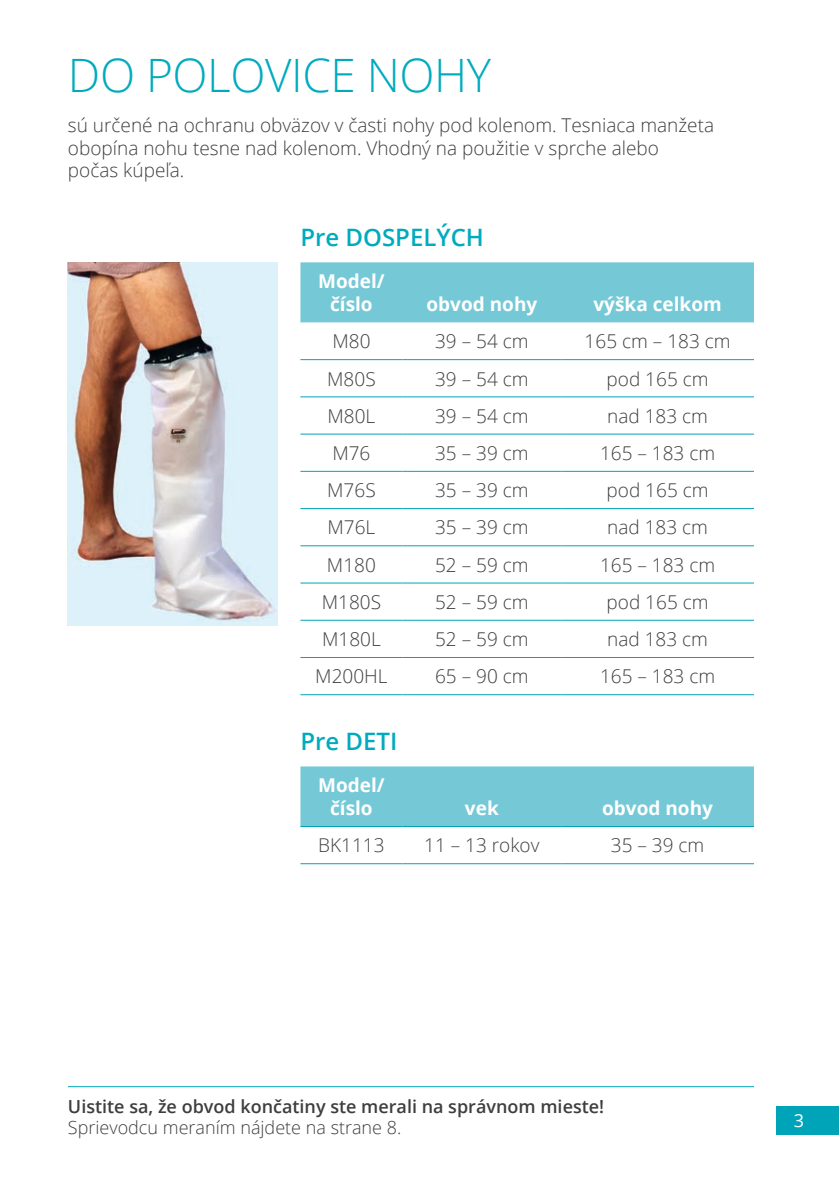
<style>
.page{position:relative;width:839px;height:1191px;background:#fff}
.page>*{position:absolute;margin:0;border:0;box-sizing:border-box;transform-origin:0 0}
.t1{font:300 46px "Open Sans";letter-spacing:-.01em;color:#00abbe}
.t2{font:600 24px "Open Sans";color:#00abbe}
.t3{font:300 19px/22.8px "Open Sans";color:#3e3e3f}
.t4{font:700 19px/22.8px "Open Sans";color:#fff;text-align:center}
.t5{font:600 18px "Open Sans";color:#3e3e3f}
.t6{font:300 18px "Open Sans";color:#3e3e3f}
.t7{font:18px "Open Sans";color:#fff}
</style>
<div class="page">
<hr style="left:68px;top:1086px;width:686px;height:1px;background:#00a4b8">
<img style="left:68px;top:262px;width:210px;height:364px">
<div style="left:300px;top:262px;width:454px;height:60px;background:#75c9d6"></div>
<hr style="left:300px;top:359px;width:102px;height:1px;background:#00a4b8">
<hr style="left:402px;top:359px;width:159px;height:1px;background:#00a4b8">
<hr style="left:561px;top:359px;width:193px;height:1px;background:#00a4b8">
<hr style="left:300px;top:396px;width:102px;height:1px;background:#00a4b8">
<hr style="left:402px;top:396px;width:159px;height:1px;background:#00a4b8">
<hr style="left:561px;top:396px;width:193px;height:1px;background:#00a4b8">
<hr style="left:300px;top:434px;width:102px;height:1px;background:#00a4b8">
<hr style="left:402px;top:434px;width:159px;height:1px;background:#00a4b8">
<hr style="left:561px;top:434px;width:193px;height:1px;background:#00a4b8">
<hr style="left:300px;top:471px;width:102px;height:1px;background:#00a4b8">
<hr style="left:402px;top:471px;width:159px;height:1px;background:#00a4b8">
<hr style="left:561px;top:471px;width:193px;height:1px;background:#00a4b8">
<hr style="left:300px;top:508px;width:102px;height:1px;background:#00a4b8">
<hr style="left:402px;top:508px;width:159px;height:1px;background:#00a4b8">
<hr style="left:561px;top:508px;width:193px;height:1px;background:#00a4b8">
<hr style="left:300px;top:545px;width:102px;height:1px;background:#00a4b8">
<hr style="left:402px;top:545px;width:159px;height:1px;background:#00a4b8">
<hr style="left:561px;top:545px;width:193px;height:1px;background:#00a4b8">
<hr style="left:300px;top:582px;width:102px;height:1px;background:#00a4b8">
<hr style="left:402px;top:582px;width:159px;height:1px;background:#00a4b8">
<hr style="left:561px;top:582px;width:193px;height:1px;background:#00a4b8">
<hr style="left:300px;top:620px;width:102px;height:1px;background:#00a4b8">
<hr style="left:402px;top:620px;width:159px;height:1px;background:#00a4b8">
<hr style="left:561px;top:620px;width:193px;height:1px;background:#00a4b8">
<hr style="left:300px;top:657px;width:102px;height:1px;background:#00a4b8">
<hr style="left:402px;top:657px;width:159px;height:1px;background:#00a4b8">
<hr style="left:561px;top:657px;width:193px;height:1px;background:#00a4b8">
<hr style="left:300px;top:694px;width:102px;height:1px;background:#00a4b8">
<hr style="left:402px;top:694px;width:159px;height:1px;background:#00a4b8">
<hr style="left:561px;top:694px;width:193px;height:1px;background:#00a4b8">
<div style="left:300px;top:766px;width:454px;height:60px;background:#75c9d6"></div>
<hr style="left:300px;top:826px;width:102px;height:1px;background:#00a4b8">
<hr style="left:402px;top:826px;width:159px;height:1px;background:#00a4b8">
<hr style="left:561px;top:826px;width:193px;height:1px;background:#00a4b8">
<hr style="left:300px;top:863px;width:102px;height:1px;background:#00a4b8">
<hr style="left:402px;top:863px;width:159px;height:1px;background:#00a4b8">
<hr style="left:561px;top:863px;width:193px;height:1px;background:#00a4b8">
<div style="left:777px;top:1105px;width:62px;height:29px;background:#00a4b8"></div>
<h1 class="t1" style="left:68px;top:44px;width:425px">DO POLOVICE NOHY</h1>
<p class="t3" style="left:68px;top:113px;width:648px">sú určené na ochranu obväzov v časti nohy pod kolenom. Tesniaca manžeta obopína nohu tesne nad kolenom. Vhodný na použitie v sprche alebo počas kúpeľa.</p>
<p class="t2" style="left:300px;top:221px;width:185px">Pre DOSPELÝCH</p>
<p class="t4" style="left:318px;top:269px;width:68px">Model/ číslo</p>
<p class="t4" style="left:426px;top:292px;width:112px">obvod nohy</p>
<p class="t4" style="left:593px;top:292px;width:130px">výška celkom</p>
<p class="t3" style="left:332px;top:329px;width:40px">M80</p>
<p class="t3" style="left:435px;top:329px;width:95px">39 – 54 cm</p>
<p class="t3" style="left:585px;top:329px;width:147px">165 cm – 183 cm</p>
<p class="t3" style="left:327px;top:367px;width:50px">M80S</p>
<p class="t3" style="left:435px;top:367px;width:95px">39 – 54 cm</p>
<p class="t3" style="left:607px;top:367px;width:103px">pod 165 cm</p>
<p class="t3" style="left:328px;top:404px;width:49px">M80L</p>
<p class="t3" style="left:435px;top:404px;width:95px">39 – 54 cm</p>
<p class="t3" style="left:607px;top:404px;width:102px">nad 183 cm</p>
<p class="t3" style="left:332px;top:441px;width:40px">M76</p>
<p class="t3" style="left:435px;top:441px;width:95px">35 – 39 cm</p>
<p class="t3" style="left:600px;top:441px;width:117px">165 – 183 cm</p>
<p class="t3" style="left:327px;top:478px;width:50px">M76S</p>
<p class="t3" style="left:435px;top:478px;width:95px">35 – 39 cm</p>
<p class="t3" style="left:607px;top:478px;width:103px">pod 165 cm</p>
<p class="t3" style="left:328px;top:515px;width:49px">M76L</p>
<p class="t3" style="left:435px;top:515px;width:95px">35 – 39 cm</p>
<p class="t3" style="left:607px;top:515px;width:102px">nad 183 cm</p>
<p class="t3" style="left:327px;top:553px;width:50px">M180</p>
<p class="t3" style="left:435px;top:553px;width:95px">52 – 59 cm</p>
<p class="t3" style="left:600px;top:553px;width:117px">165 – 183 cm</p>
<p class="t3" style="left:322px;top:590px;width:61px">M180S</p>
<p class="t3" style="left:435px;top:590px;width:95px">52 – 59 cm</p>
<p class="t3" style="left:607px;top:590px;width:103px">pod 165 cm</p>
<p class="t3" style="left:322px;top:627px;width:60px">M180L</p>
<p class="t3" style="left:435px;top:627px;width:95px">52 – 59 cm</p>
<p class="t3" style="left:607px;top:627px;width:102px">nad 183 cm</p>
<p class="t3" style="left:315px;top:664px;width:74px">M200HL</p>
<p class="t3" style="left:435px;top:664px;width:95px">65 – 90 cm</p>
<p class="t3" style="left:600px;top:664px;width:117px">165 – 183 cm</p>
<p class="t2" style="left:300px;top:724px;width:99px">Pre DETI</p>
<p class="t4" style="left:318px;top:773px;width:68px">Model/ číslo</p>
<p class="t4" style="left:465px;top:796px;width:35px">vek</p>
<p class="t4" style="left:602px;top:796px;width:112px">obvod nohy</p>
<p class="t3" style="left:318px;top:833px;width:68px">BK1113</p>
<p class="t3" style="left:424px;top:833px;width:117px">11 – 13 rokov</p>
<p class="t3" style="left:611px;top:833px;width:95px">35 – 39 cm</p>
<p class="t5" style="left:68px;top:1093px;width:538px">Uistite sa, že obvod končatiny ste merali na správnom mieste!</p>
<p class="t6" style="left:68px;top:1115px;width:335px">Sprievodcu meraním nájdete na strane 8.</p>
<p class="t7" style="left:794px;top:1108px;width:12px">3</p>
</div>
